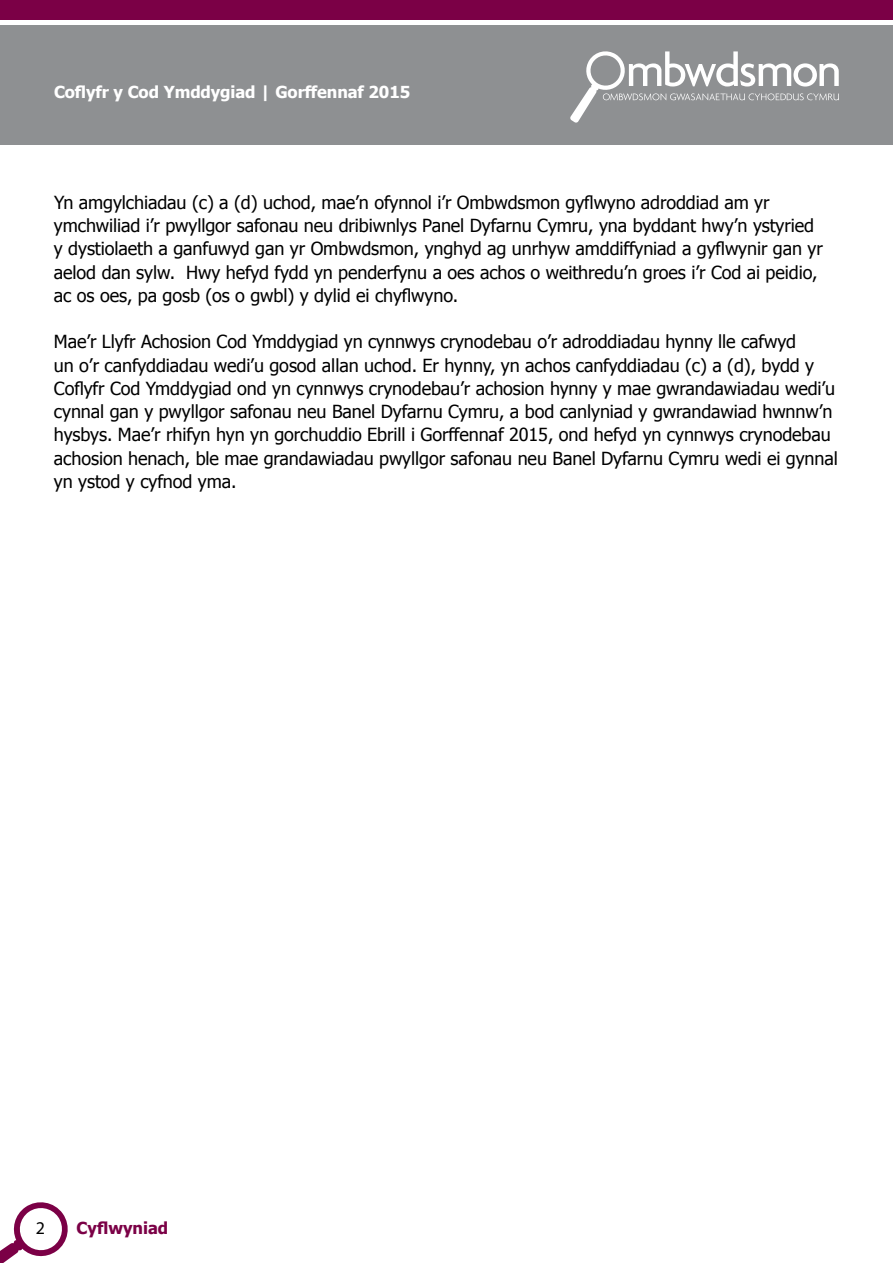
<style>
.page{position:relative;width:893px;height:1263px;background:#fff}
.page>*{position:absolute;margin:0;border:0;box-sizing:border-box;transform-origin:0 0}
.t1{font:18px/23.2px "Tahoma";letter-spacing:-.005em;color:#000}
.t2{font:18px "Myriad Pro";color:#000}
.t3{font:700 16.5px "Tahoma";letter-spacing:-.005em;color:#fff}
.t4{font:700 16.5px "Tahoma";color:#7b0046}
</style>
<div class="page">
<div style="left:0;top:26px;width:893px;height:119px;background:#8e9092"></div>
<div style="left:0;top:0;width:893px;height:20px;background:#7b0046"></div>
<svg style="left:570px;top:51px;width:269px;height:72px"></svg>
<svg style="left:0;top:1202px;width:68px;height:61px"></svg>
<p class="t3" style="left:54px;top:80px;width:358px">Coflyfr y Cod Ymddygiad | Gorffennaf 2015</p>
<p class="t1" style="left:54px;top:190px;width:770px">Yn amgylchiadau (c) a (d) uchod, mae’n ofynnol i’r Ombwdsmon gyflwyno adroddiad am yr ymchwiliad i’r pwyllgor safonau neu dribiwnlys Panel Dyfarnu Cymru, yna byddant hwy’n ystyried y dystiolaeth a ganfuwyd gan yr Ombwdsmon, ynghyd ag unrhyw amddiffyniad a gyflwynir gan yr aelod dan sylw. Hwy hefyd fydd yn penderfynu a oes achos o weithredu’n groes i’r Cod ai peidio, ac os oes, pa gosb (os o gwbl) y dylid ei chyflwyno.</p>
<p class="t1" style="left:54px;top:329px;width:785px">Mae’r Llyfr Achosion Cod Ymddygiad yn cynnwys crynodebau o’r adroddiadau hynny lle cafwyd<br>un o’r canfyddiadau wedi’u gosod allan uchod. Er hynny, yn achos canfyddiadau (c) a (d), bydd y Coflyfr Cod Ymddygiad ond yn cynnwys crynodebau’r achosion hynny y mae gwrandawiadau wedi’u cynnal gan y pwyllgor safonau neu Banel Dyfarnu Cymru, a bod canlyniad y gwrandawiad hwnnw’n hysbys. Mae’r rhifyn hyn yn gorchuddio Ebrill i Gorffennaf 2015, ond hefyd yn cynnwys crynodebau achosion henach, ble mae grandawiadau pwyllgor safonau neu Banel Dyfarnu Cymru wedi ei gynnal yn ystod y cyfnod yma.</p>
<p class="t2" style="left:36px;top:1217px;width:11px">2</p>
<p class="t4" style="left:77px;top:1216px;width:93px">Cyflwyniad</p>
</div>
